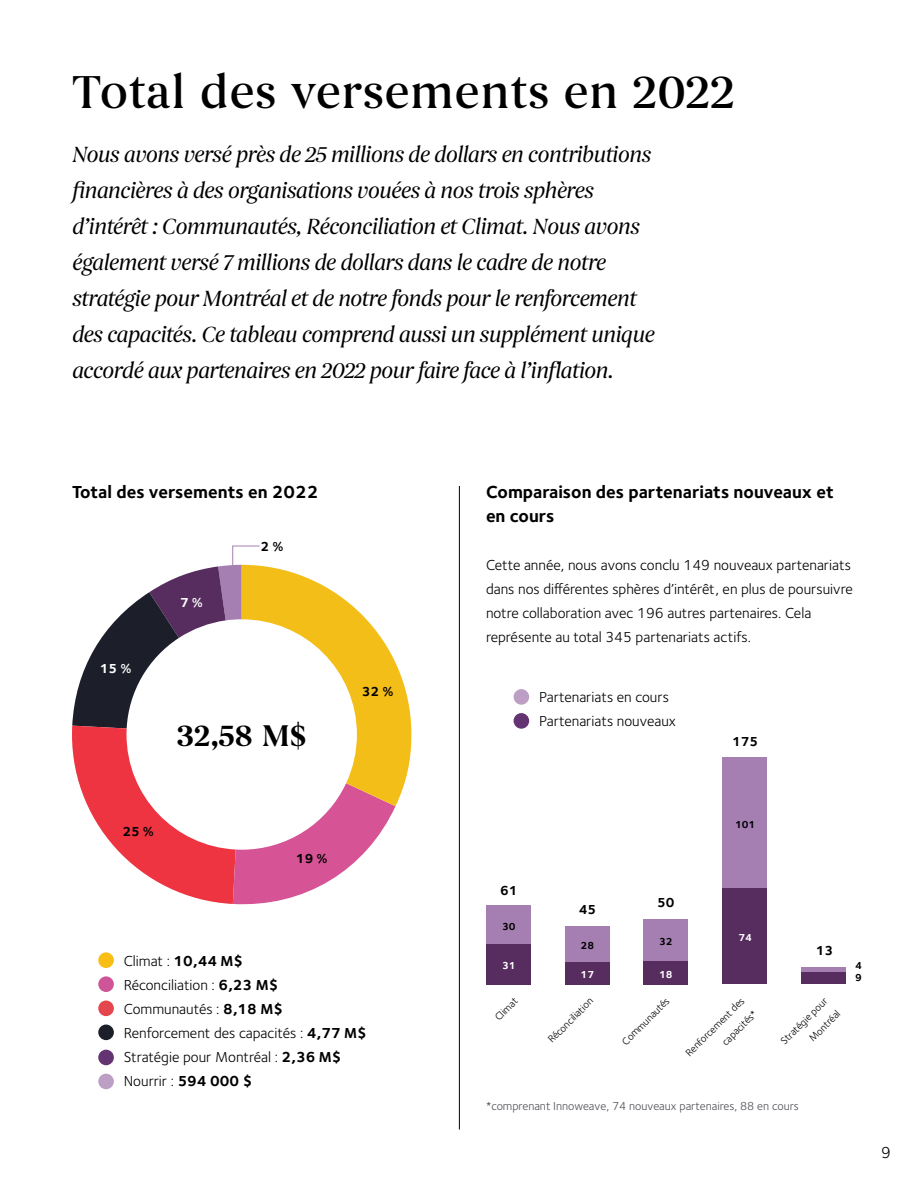
<style>
.page{position:relative;width:918px;height:1188px;background:#fff}
.page>*{position:absolute;margin:0;border:0;box-sizing:border-box;transform-origin:0 0}
.Heading_2{font:500 47.4px "Begum";color:#000}
.t1{font:600 30.75px "Begum";color:#000}
.Large_Body{font:italic 22.5px/36px "Begum";letter-spacing:-.04em;color:#000}
.Subtitle{font:700 18px/24px "Foundry Sterling";color:#000}
.t2{font:16.5px "Foundry Sterling";color:#000}
.Body_Copy{font:15px/24px "Foundry Sterling";color:#000}
.t3{font:700 13.5px "Foundry Sterling";color:#000}
.t4{font:700 13.5px "Foundry Sterling";color:#fff}
.t5{font:12px "Foundry Sterling";color:#4e4f56}
.t6{font:10.5px/18px "Foundry Sterling";color:#000;text-align:right}
.t7{font:700 10.5px "Foundry Sterling";color:#000}
.t8{font:700 10.5px "Foundry Sterling";color:#fff}
.s1{font-weight:700}
</style>
<div class="page">
<div style="left:486px;top:905px;width:44px;height:39px;background:#a57fb2"></div>
<div style="left:565px;top:926px;width:44px;height:36px;background:#a57fb2"></div>
<div style="left:644px;top:919px;width:44px;height:42px;background:#a57fb2"></div>
<div style="left:723px;top:757px;width:44px;height:131px;background:#a57fb2"></div>
<div style="left:801px;top:967px;width:45px;height:6px;background:#a57fb2"></div>
<div style="left:486px;top:944px;width:44px;height:40px;background:#572d5f"></div>
<div style="left:565px;top:962px;width:44px;height:22px;background:#572d5f"></div>
<div style="left:644px;top:961px;width:44px;height:23px;background:#572d5f"></div>
<div style="left:723px;top:888px;width:44px;height:96px;background:#572d5f"></div>
<div style="left:801px;top:973px;width:45px;height:11px;background:#572d5f"></div>
<div style="left:98px;top:952px;width:16px;height:16px;background:#f8be15;border-radius:50%"></div>
<div style="left:514px;top:689px;width:15px;height:16px;background:#bd9fc5;border-radius:50%"></div>
<div style="left:98px;top:1001px;width:16px;height:15px;background:#e4464d;border-radius:50%"></div>
<div style="left:98px;top:1050px;width:16px;height:15px;background:#643372;border-radius:50%"></div>
<div style="left:98px;top:976px;width:16px;height:16px;background:#cd5598;border-radius:50%"></div>
<div style="left:514px;top:713px;width:15px;height:16px;background:#643372;border-radius:50%"></div>
<div style="left:98px;top:1025px;width:16px;height:15px;background:#1c1f2a;border-radius:50%"></div>
<div style="left:98px;top:1074px;width:16px;height:15px;background:#bd9fc5;border-radius:50%"></div>
<hr style="left:459px;top:486px;width:1px;height:643px;background:#000">
<svg style="left:72px;top:545px;width:339px;height:360px"></svg>
<p class="Heading_2" style="left:72px;top:63px;width:664px">Total des versements en 2022</p>
<p class="Large_Body" style="left:72px;top:137px;width:584px">Nous avons versé près de 25 millions de dollars en contributions financières à des organisations vouées à nos trois sphères d’intérêt : Communautés, Réconciliation et Climat. Nous avons également versé 7 millions de dollars dans le cadre de notre stratégie pour Montréal et de notre fonds pour le renforcement des capacités. Ce tableau comprend aussi un supplément unique accordé aux partenaires en 2022 pour faire face à l’inflation.</p>
<p class="Subtitle" style="left:72px;top:481px;width:248px">Total des versements en 2022</p>
<p class="Subtitle" style="left:486px;top:481px;width:349px">Comparaison des partenariats nouveaux et en cours</p>
<p class="Body_Copy" style="left:486px;top:553px;width:368px">Cette année, nous avons conclu 149 nouveaux partenariats dans nos différentes sphères d’intérêt, en plus de poursuivre notre collaboration avec 196 autres partenaires. Cela représente au total 345 partenariats actifs.</p>
<p class="t3" style="left:260px;top:538px;width:25px">2 %</p>
<p class="t4" style="left:180px;top:594px;width:25px">7 %</p>
<p class="t4" style="left:100px;top:660px;width:33px">15 %</p>
<h2 class="t1" style="left:177px;top:717px;width:131px">32,58 M$</h2>
<p class="t3" style="left:362px;top:684px;width:33px">32 %</p>
<p class="Body_Copy" style="left:539px;top:685px;width:139px">Partenariats en cours<br>Partenariats nouveaux</p>
<p class="t3" style="left:732px;top:734px;width:28px">175</p>
<p class="t3" style="left:122px;top:823px;width:33px">25 %</p>
<p class="t3" style="left:296px;top:850px;width:33px">19 %</p>
<p class="Body_Copy" style="left:124px;top:949px;width:245px">Climat : <span class="s1">10,44 M$<br></span>Réconciliation : <span class="s1">6,23 M$<br></span>Communautés : <span class="s1">8,18 M$<br></span>Renforcement des capacités : <span class="s1">4,77 M$<br></span>Stratégie pour Montréal : <span class="s1">2,36 M$<br></span>Nourrir : <span class="s1">594 000 $</span></p>
<p class="t7" style="left:735px;top:818px;width:22px">101</p>
<p class="t3" style="left:500px;top:882px;width:19px">61</p>
<p class="t7" style="left:502px;top:920px;width:15px">30</p>
<p class="t8" style="left:502px;top:959px;width:15px">31</p>
<p class="t3" style="left:579px;top:902px;width:19px">45</p>
<p class="t7" style="left:581px;top:939px;width:15px">28</p>
<p class="t3" style="left:657px;top:894px;width:19px">50</p>
<p class="t7" style="left:659px;top:935px;width:15px">32</p>
<p class="t8" style="left:581px;top:968px;width:15px">17</p>
<p class="t8" style="left:659px;top:968px;width:15px">18</p>
<p class="t8" style="left:738px;top:931px;width:15px">74</p>
<p class="t3" style="left:816px;top:943px;width:19px">13</p>
<p class="t6" style="left:490px;top:1012px;width:29px;rotate:-45deg">Climat</p>
<p class="t6" style="left:543px;top:1035px;width:60px;rotate:-45deg">Réconciliation</p>
<p class="t6" style="left:618px;top:1037px;width:64px;rotate:-45deg">Communautés</p>
<p class="t6" style="left:681px;top:1048px;width:80px;rotate:-45deg">Renforcement des capacités*</p>
<p class="t6" style="left:776px;top:1036px;width:63px;rotate:-45deg">Stratégie pour<br>Montréal</p>
<p class="t7" style="left:855px;top:959px;width:8px">4</p>
<p class="t7" style="left:855px;top:971px;width:8px">9</p>
<p class="t5" style="left:486px;top:1099px;width:314px">*comprenant Innoweave, 74 nouveaux partenaires, 88 en cours</p>
<p class="t2" style="left:881px;top:1143px;width:11px">9</p>
</div>
